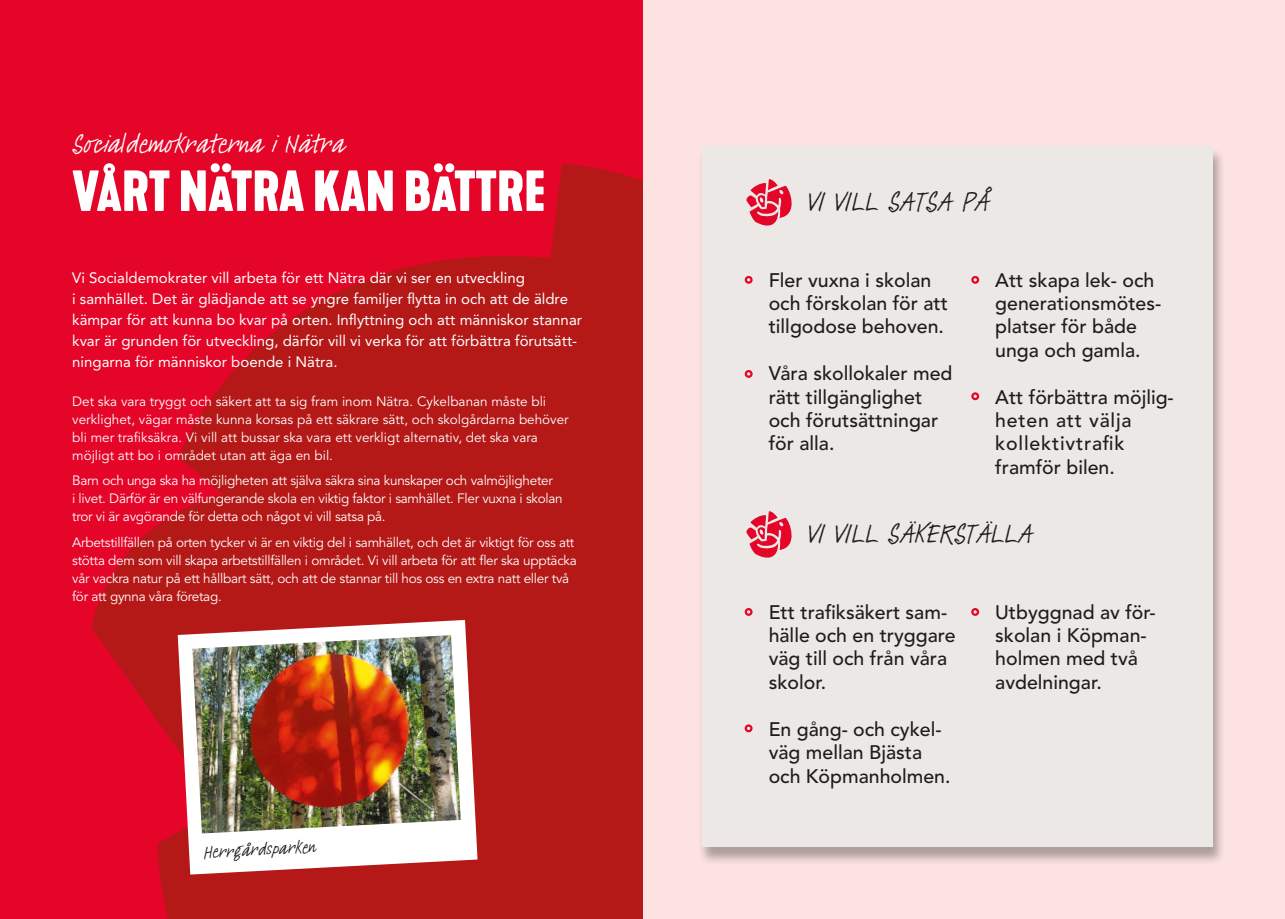
<style>
.page{position:relative;width:1285px;height:919px;background:#fff}
.page>*{position:absolute;margin:0;border:0;box-sizing:border-box;transform-origin:0 0}
.t1{font:700 54px "Kapra Neue Custom";color:#fff}
.t2{font:28.5px "GFY Clarice";letter-spacing:.015em;color:#1d1d1b}
.t3{font:27px "GFY Clarice";color:#fff}
.t4{font:500 19.5px/23.4px "Avenir LT Std";color:#1d1d1b}
.t5{font:18px "GFY Clarice";color:#1d1d1b}
.t6{font:15px/21px "Avenir LT Std";color:#fff}
.t7{font:13.5px/18px "Avenir LT Std";letter-spacing:-.02em;color:#fff}
.t8{font:13.5px/18px "Avenir LT Std";color:#fff}
</style>
<div class="page">
<div style="left:621px;top:0;width:663px;height:918px;background:#fce2e0"></div>
<div style="left:0;top:0;width:642px;height:918px;background:#e40528"></div>
<svg style="left:92px;top:164px;width:550px;height:754px;fill:#b41918"></svg>
<div style="left:697px;top:148px;width:528px;height:717px;background:#1d1d1b;opacity:.35"></div>
<div style="left:701px;top:146px;width:511px;height:700px;background:#ebe8e6"></div>
<svg style="left:746px;top:179px;width:46px;height:47px"></svg>
<div style="left:744px;top:276px;width:8px;height:8px;border:2px solid #e40528;border-radius:50%"></div>
<div style="left:744px;top:370px;width:8px;height:8px;border:2px solid #e40528;border-radius:50%"></div>
<div style="left:971px;top:276px;width:7px;height:8px;border:2px solid #e40528;border-radius:50%"></div>
<div style="left:971px;top:392px;width:7px;height:8px;border:2px solid #e40528;border-radius:50%"></div>
<svg style="left:746px;top:511px;width:46px;height:47px"></svg>
<div style="left:744px;top:608px;width:8px;height:7px;border:2px solid #e40528;border-radius:50%"></div>
<div style="left:744px;top:724px;width:8px;height:8px;border:2px solid #e40528;border-radius:50%"></div>
<div style="left:971px;top:608px;width:7px;height:8px;border:2px solid #e40528;border-radius:50%"></div>
<svg style="left:178px;top:620px;width:299px;height:254px;background:#e9b8b9"></svg>
<img style="left:192px;top:635px;width:268px;height:198px">
<h3 class="t3" style="left:72px;top:127px;width:274px">Socialdemokraterna i Nätra</h3>
<h1 class="t1" style="left:72px;top:156px;width:475px">VÅRT NÄTRA KAN BÄTTRE</h1>
<p class="t6" style="left:72px;top:267px;width:511px">Vi Socialdemokrater vill arbeta för ett Nätra där vi ser en utveckling<br>i samhället. Det är glädjande att se yngre familjer flytta in och att de äldre kämpar för att kunna bo kvar på orten. Inflyttning och att människor stannar kvar är grunden för utveckling, därför vill vi verka för att förbättra förutsätt&shy;ningarna för människor boende i Nätra.</p>
<p class="t8" style="left:72px;top:392px;width:498px">Det ska vara tryggt och säkert att ta sig fram inom Nätra. Cykelbanan måste bli verklighet, vägar måste kunna korsas på ett säkrare sätt, och skolgårdarna behöver bli mer trafiksäkra. Vi vill att bussar ska vara ett verkligt alternativ, det ska vara möjligt att bo i området utan att äga en bil.</p>
<p class="t7" style="left:72px;top:472px;width:492px">Barn och unga ska ha möjligheten att själva säkra sina kunskaper och valmöjligheter<br>i livet. Därför är en välfungerande skola en viktig faktor i samhället. Fler vuxna i skolan tror vi är avgörande för detta och något vi vill satsa på.</p>
<p class="t7" style="left:72px;top:533px;width:506px">Arbetstillfällen på orten tycker vi är en viktig del i samhället, och det är viktigt för oss att stötta dem som vill skapa arbetstillfällen i området. Vi vill arbeta för att fler ska upptäcka vår vackra natur på ett hållbart sätt, och att de stannar till hos oss en extra natt eller två för att gynna våra företag.</p>
<h3 class="t5" style="left:203px;top:841px;width:113px;rotate:-3deg">Herrgårdsparken</h3>
<h2 class="t2" style="left:806px;top:184px;width:183px">VI VILL SATSA PÅ</h2>
<h3 class="t4" style="left:768px;top:268px;width:181px">Fler vuxna i skolan och förskolan för att tillgodose behoven.</h3>
<h3 class="t4" style="left:768px;top:362px;width:185px">Våra skollokaler med rätt tillgänglighet och förutsättningar för alla.</h3>
<h3 class="t4" style="left:995px;top:268px;width:167px">Att skapa lek- och generationsmötes&shy;platser för både unga och gamla.</h3>
<h3 class="t4" style="left:995px;top:385px;width:180px">Att förbättra möjlig&shy;heten att välja kollektivtrafik framför bilen.</h3>
<h2 class="t2" style="left:806px;top:515px;width:228px">VI VILL SÄKERSTÄLLA</h2>
<h3 class="t4" style="left:768px;top:600px;width:188px">Ett trafiksäkert sam&shy;hälle och en tryggare väg till och från våra skolor.</h3>
<h3 class="t4" style="left:768px;top:717px;width:183px">En gång- och cykel&shy;väg mellan Bjästa och Köpmanholmen.</h3>
<h3 class="t4" style="left:995px;top:600px;width:162px">Utbyggnad av för&shy;skolan i Köpman&shy;holmen med två avdelningar.</h3>
</div>
